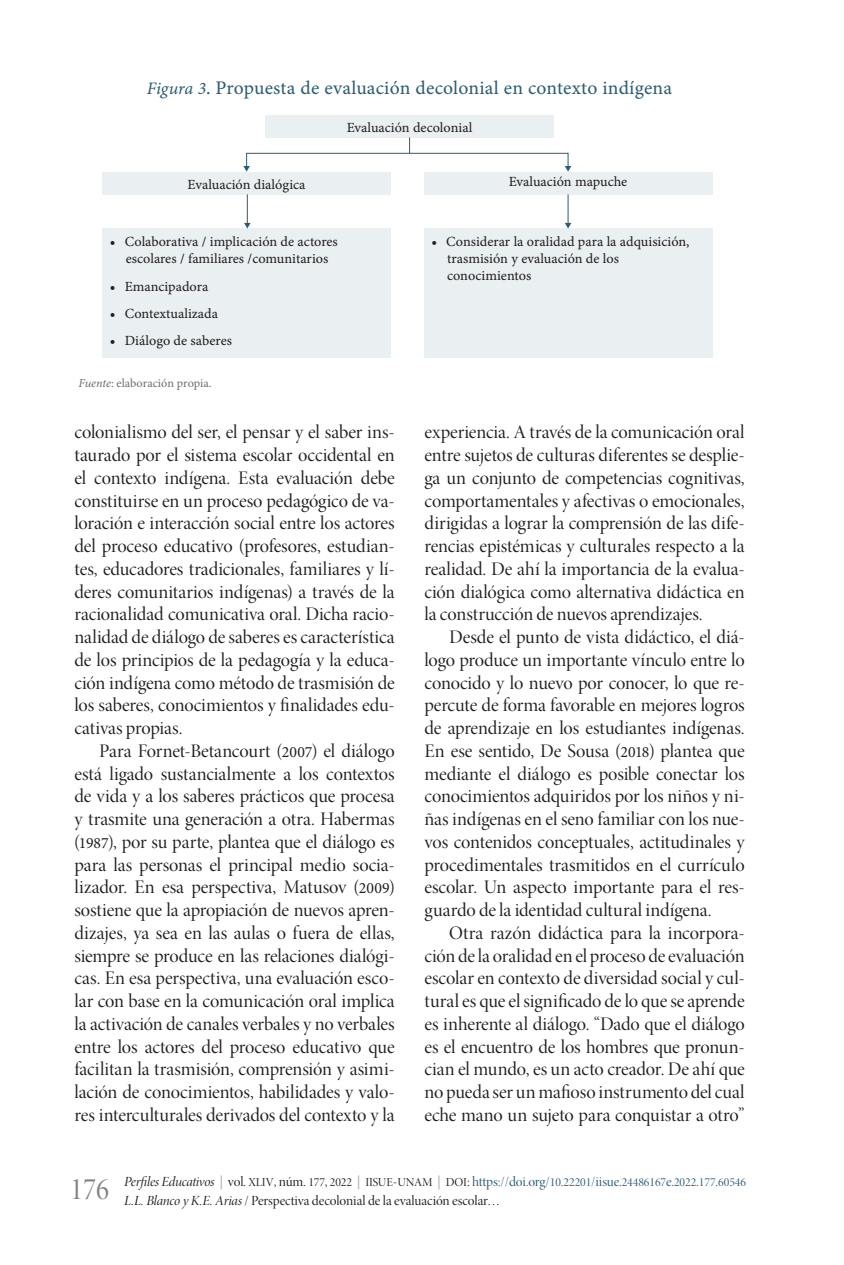
<style>
.page{position:relative;width:844px;height:1265px;background:#fff}
.page>*{position:absolute;margin:0;border:0;box-sizing:border-box;transform-origin:0 0}
.t1{font:31.5px "Minion Pro Disp";color:#808285;scale:.9 1}
.CT{font:19.25px/22.8px "Minion Pro Disp";letter-spacing:-.005em;color:#231f20;text-align:justify}
.PP{font:19.25px/22.8px "Minion Pro Disp";letter-spacing:-.005em;color:#231f20;text-align:justify}
.t2{font:19.25px "Minion Pro Capt";letter-spacing:.01em;color:#2d5d75}
.t3{font:14px/16.8px "Minion Pro Capt";color:#231f20;text-align:center}
.t4{font:14px "Minion Pro Disp";letter-spacing:-.015em;color:#2d5d75}
.t5{font:14px "Minion Pro Disp";letter-spacing:-.005em;color:#231f20}
.t6{font:12.25px "Minion Pro";color:#6d6e71}
.s1{font-family:"Minion Pro It Capt";font-size:17.5px}
.s2{font-style:italic}
.s3{font-family:"Minion Pro";font-size:15.75px}
.s4{font-family:"Minion Pro It Disp";color:#231f20}
.s5{font-family:"Minion Pro Bold Capt";color:#bcbdc0}
.s6{color:#231f20}
.s7{font-size:12.25px;color:#231f20}
.s8{font-size:12.25px}
.s9{font-family:"Minion Pro It Disp"}
</style>
<div class="page">
<div style="left:423px;top:172px;width:289px;height:22px;background:#eaeff1"></div>
<div style="left:102px;top:172px;width:289px;height:22px;background:#eaeff1"></div>
<div style="left:102px;top:229px;width:289px;height:129px;background:#eaeff1"></div>
<div style="left:265px;top:115px;width:288px;height:22px;background:#eaeff1"></div>
<div style="left:423px;top:229px;width:289px;height:129px;background:#eaeff1"></div>
<div style="left:246px;top:153px;width:322px;height:14px;border:1px solid #2d5d75"></div>
<svg style="left:243px;top:166px;width:7px;height:6px"></svg>
<svg style="left:564px;top:166px;width:7px;height:6px"></svg>
<svg style="left:409px;top:137px;width:1px;height:16px"></svg>
<hr style="left:247px;top:194px;width:1px;height:30px;background:#2d5d75">
<svg style="left:244px;top:223px;width:6px;height:6px"></svg>
<hr style="left:567px;top:194px;width:1px;height:30px;background:#2d5d75">
<svg style="left:564px;top:223px;width:7px;height:6px"></svg>
<p class="t2" style="left:147px;top:75px;width:526px"><span class="s1">Figura 3</span>. Propuesta de evaluación decolonial en contexto indígena</p>
<p class="t3" style="left:347px;top:119px;width:127px">Evaluación decolonial</p>
<p class="t3" style="left:187px;top:176px;width:119px">Evaluación dialógica</p>
<p class="t3" style="left:508px;top:173px;width:120px">Evaluación mapuche</p>
<p class="t3" style="left:110px;top:234px;width:229px">• Colaborativa / implicación de actores escolares / familiares /comunitarios</p>
<p class="t3" style="left:110px;top:278px;width:100px">• Emancipadora</p>
<p class="t3" style="left:110px;top:305px;width:109px">• Contextualizada</p>
<p class="t3" style="left:110px;top:332px;width:124px">• Diálogo de saberes</p>
<p class="t6" style="left:78px;top:375px;width:135px"><span class="s2">Fuente</span>: elaboración propia.</p>
<p class="PP" style="left:74px;top:421px;width:322px">colonialismo del ser, el pensar y el saber ins&shy;taurado por el sistema escolar occidental en el contexto indígena. Esta evaluación debe constituirse en un proceso pedagógico de va&shy;loración e interacción social entre los actores del proceso educativo (profesores, estudian&shy;tes, educadores tradicionales, familiares y lí&shy;deres comunitarios indígenas) a través de la racionalidad comunicativa oral. Dicha racio&shy;nalidad de diálogo de saberes es característica de los principios de la pedagogía y la educa&shy;ción indígena como método de trasmisión de los saberes, conocimientos y finalidades edu&shy;cativas propias.</p>
<p class="CT" style="left:74px;top:740px;width:322px;text-indent:25px">Para Fornet-Betancourt (<span class="s3">2007</span>) el diálogo está ligado sustancialmente a los contextos de vida y a los saberes prácticos que procesa y trasmite una generación a otra. Habermas (<span class="s3">1987</span>), por su parte, plantea que el diálogo es para las personas el principal medio socia&shy;lizador. En esa perspectiva, Matusov (<span class="s3">2009</span>) sostiene que la apropiación de nuevos apren&shy;dizajes, ya sea en las aulas o fuera de ellas, siempre se produce en las relaciones dialógi&shy;cas. En esa perspectiva, una evaluación esco&shy;lar con base en la comunicación oral implica la activación de canales verbales y no verbales entre los actores del proceso educativo que facilitan la trasmisión, comprensión y asimi&shy;lación de conocimientos, habilidades y valo&shy;res interculturales derivados del contexto y la</p>
<p class="t3" style="left:447px;top:234px;width:244px;text-align:left;text-indent:-16px">• Considerar la oralidad para la adquisición, trasmisión y evaluación de los conocimientos</p>
<p class="CT" style="left:424px;top:421px;width:321px">experiencia. A través de la comunicación oral entre sujetos de culturas diferentes se desplie&shy;ga un conjunto de competencias cognitivas, comportamentales y afectivas o emocionales, dirigidas a lograr la comprensión de las dife&shy;rencias epistémicas y culturales respecto a la realidad. De ahí la importancia de la evalua&shy;ción dialógica como alternativa didáctica en la construcción de nuevos aprendizajes.</p>
<p class="CT" style="left:424px;top:626px;width:322px;text-indent:25px">Desde el punto de vista didáctico, el diá&shy;logo produce un importante vínculo entre lo conocido y lo nuevo por conocer, lo que re&shy;percute de forma favorable en mejores logros de aprendizaje en los estudiantes indígenas.<br>En ese sentido, De Sousa (<span class="s3">2018</span>) plantea que mediante el diálogo es posible conectar los conocimientos adquiridos por los niños y ni&shy;ñas indígenas en el seno familiar con los nue&shy;vos contenidos conceptuales, actitudinales y procedimentales trasmitidos en el currículo escolar. Un aspecto importante para el res&shy;guardo de la identidad cultural indígena.</p>
<p class="CT" style="left:424px;top:922px;width:322px;text-indent:25px">Otra razón didáctica para la incorpora&shy;ción de la oralidad en el proceso de evaluación escolar en contexto de diversidad social y cul&shy;tural es que el significado de lo que se aprende es inherente al diálogo. “Dado que el diálogo es el encuentro de los hombres que pronun&shy;cian el mundo, es un acto creador. De ahí que no pueda ser un mafioso instrumento del cual eche mano un sujeto para conquistar a otro”</p>
<h1 class="t1" style="left:70px;top:1169px;width:45px">176</h1>
<p class="t4" style="left:124px;top:1173px;width:623px"><span class="s4">Perfiles Educativos</span> <span class="s5">|</span> <span class="s6">vol.</span> <span class="s7">XLIV</span><span class="s6">, núm.</span> <span class="s7">177</span><span class="s6">,</span> <span class="s7">2022</span> <span class="s5">|</span> <span class="s7">IISUE</span><span class="s6">-</span><span class="s7">UNAM</span> <span class="s5">|</span> <span class="s7">DOI</span><span class="s6">:</span> https://doi.org/<span class="s8">10</span>.<span class="s8">22201</span>/iisue.<span class="s8">24486167</span>e.<span class="s8">2022</span>.<span class="s8">177</span>.<span class="s8">60546</span></p>
<p class="t5" style="left:124px;top:1192px;width:377px"><span class="s9">L.L. Blanco y K.E. Arias</span> / Perspectiva decolonial de la evaluación escolar…</p>
</div>
